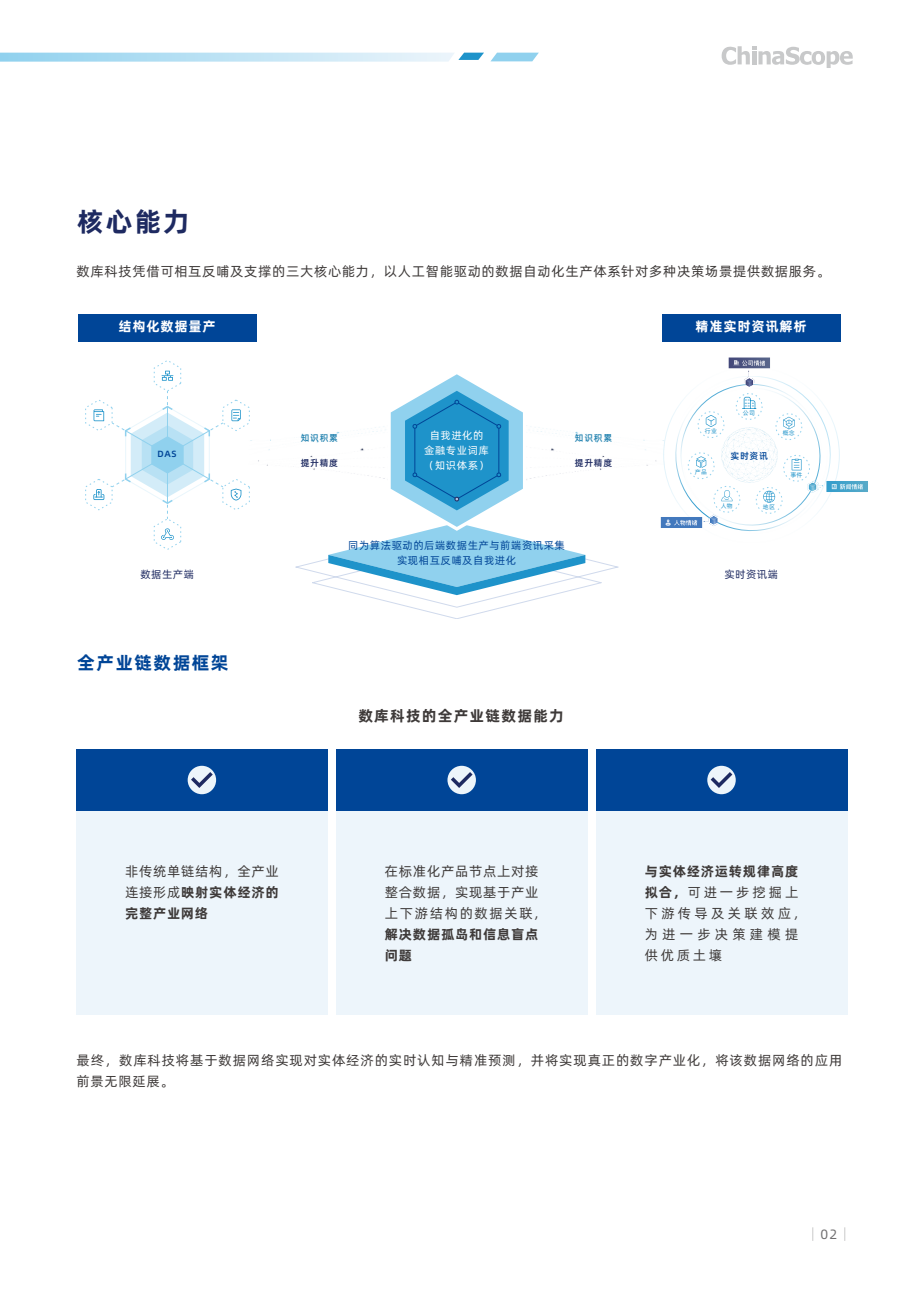
<style>
.page{position:relative;width:919px;height:1289px;background:#fff}
.page>*{position:absolute;margin:0;border:0;box-sizing:border-box;transform-origin:0 0}
.t1{font:700 27px "Alibaba Pu Hui Ti";color:#1e2a61}
.t2{font:700 18px "Alibaba Pu Hui Ti";letter-spacing:.075em;color:#004597}
.t3{font:700 15px "Alibaba Pu Hui Ti";letter-spacing:.075em;color:#3e3a39}
.t4{font:13.5px/21px "Alibaba Pu Hui Ti";letter-spacing:.065em;color:#3e3a39;text-align:justify}
.t5{font:700 13.5px "Alibaba Pu Hui Ti";letter-spacing:.05em;color:#fff}
.t6{font:700 13.5px/21px "Alibaba Pu Hui Ti";letter-spacing:.055em;color:#3e3a39}
.t7{font:200 13.5px "Ping Fang SC";color:#717071}
.t8{font:10.5px/15px "Alibaba Pu Hui Ti";letter-spacing:.05em;color:#004597;text-align:center}
.t9{font:10.5px/15px "Alibaba Pu Hui Ti";letter-spacing:.05em;color:#fff;text-align:center}
.t10{font:10.5px "Alibaba Pu Hui Ti";letter-spacing:.05em;color:#1e2a61}
.t11{font:500 9px "Alibaba Pu Hui Ti";letter-spacing:.075em;color:#1e2a61}
.t12{font:500 9px "Alibaba Pu Hui Ti";letter-spacing:.075em;color:#2081af}
.t13{font:500 9px "Alibaba Pu Hui Ti";letter-spacing:.075em;color:#004597}
.t14{font:6px "Alibaba Pu Hui Ti";letter-spacing:.05em;color:#1e93ca}
.s1{font-weight:700}
.s2{font-family:"Alibaba Pu Hui Ti";font-weight:400}
</style>
<div class="page">
<div style="left:76px;top:810px;width:251px;height:205px;background:#edf5fb"></div>
<div style="left:336px;top:810px;width:251px;height:205px;background:#edf5fb"></div>
<div style="left:596px;top:810px;width:251px;height:205px;background:#edf5fb"></div>
<div style="left:76px;top:749px;width:251px;height:61px;background:#004597"></div>
<div style="left:188px;top:765px;width:28px;height:29px;background:#edf5fb;border-radius:50%"></div>
<svg style="left:191px;top:772px;width:22px;height:16px"></svg>
<div style="left:336px;top:749px;width:251px;height:61px;background:#004597"></div>
<svg style="left:447px;top:765px;width:29px;height:29px"></svg>
<svg style="left:451px;top:772px;width:21px;height:16px"></svg>
<div style="left:596px;top:749px;width:251px;height:61px;background:#004597"></div>
<div style="left:707px;top:765px;width:28px;height:29px;background:#edf5fb;border-radius:50%"></div>
<svg style="left:710px;top:772px;width:22px;height:16px"></svg>
<svg style="left:85px;top:360px;width:165px;height:190px"></svg>
<svg style="left:295px;top:374px;width:323px;height:245px"></svg>
<div style="left:78px;top:314px;width:179px;height:27px;background:#004597"></div>
<div style="left:662px;top:314px;width:178px;height:27px;background:#004597"></div>
<svg style="left:670px;top:381px;width:162px;height:150px"></svg>
<div style="left:698px;top:411px;width:26px;height:27px;border:1px dashed #90d1ee;border-radius:50%"></div>
<img style="left:721px;top:427px;width:56px;height:56px">
<img style="left:718px;top:357px;width:61px;height:31px">
<img style="left:660px;top:506px;width:59px;height:25px">
<img style="left:807px;top:470px;width:61px;height:32px">
<svg style="left:721px;top:46px;width:131px;height:22px"></svg>
<svg style="left:491px;top:53px;width:48px;height:8px"></svg>
<svg style="left:0;top:53px;width:484px;height:9px;background:#bde2f3"></svg>
<h1 class="t1" style="left:77px;top:200px;width:114px">核心能力</h1>
<p class="t4" style="left:77px;top:260px;width:755px">数库科技凭借可相互反哺及支撑的三大核心能力，以人工智能驱动的数据自动化生产体系针对多种决策场景提供数据服务。</p>
<p class="t5" style="left:119px;top:316px;width:99px">结构化数据量产</p>
<p class="t5" style="left:695px;top:316px;width:112px">精准实时资讯解析</p>
<p class="t13" style="left:158px;top:447px;width:21px">DAS</p>
<p class="t12" style="left:300px;top:430px;width:39px">知识积累</p>
<p class="t11" style="left:300px;top:456px;width:39px">提升精度</p>
<p class="t9" style="left:424px;top:427px;width:66px">自我进化的金融专业词库（知识体系）</p>
<p class="t12" style="left:575px;top:430px;width:39px">知识积累</p>
<p class="t11" style="left:575px;top:456px;width:39px">提升精度</p>
<p class="t8" style="left:348px;top:537px;width:218px">同为算法驱动的后端数据生产与前端资讯采集实现相互反哺及自我进化</p>
<p class="t14" style="left:704px;top:426px;width:14px">行业</p>
<p class="t14" style="left:695px;top:467px;width:14px">产品</p>
<p class="t14" style="left:743px;top:408px;width:14px">公司</p>
<p class="t13" style="left:730px;top:449px;width:39px">实时资讯</p>
<p class="t14" style="left:782px;top:428px;width:14px">概念</p>
<p class="t14" style="left:790px;top:470px;width:14px">事件</p>
<p class="t14" style="left:720px;top:501px;width:14px">人物</p>
<p class="t14" style="left:762px;top:502px;width:14px">地区</p>
<p class="t10" style="left:140px;top:566px;width:55px">数据生产端</p>
<p class="t10" style="left:724px;top:566px;width:55px">实时资讯端</p>
<h2 class="t2" style="left:77px;top:648px;width:153px">全产业链数据框架</h2>
<p class="t3" style="left:358px;top:704px;width:207px">数库科技的全产业链数据能力</p>
<p class="t4" style="left:125px;top:860px;width:155px">非传统单链结构，全产业连接形成<span class="s1">映射实体经济的完整产业网络</span></p>
<p class="t4" style="left:385px;top:860px;width:155px">在标准化产品节点上对接整合数据，实现基于产业上下游结构的数据关联,</p>
<p class="t6" style="left:385px;top:923px;width:155px">解决数据孤岛和信息盲点问题</p>
<p class="t4" style="left:644px;top:860px;width:155px"><span class="s1">与实体经济运转规律高度拟合，</span>可进一步挖掘上下游传导及关联效应,为进一步决策建模提供优质土壤</p>
<p class="t4" style="left:77px;top:1048px;width:767px">最终，数库科技将基于数据网络实现对实体经济的实时认知与精准预测，并将实现真正的数字产业化，将该数据网络的应用前景无限延展。</p>
<p class="t7" style="left:806px;top:1225px;width:47px">｜<span class="s2">02</span>｜</p>
</div>
